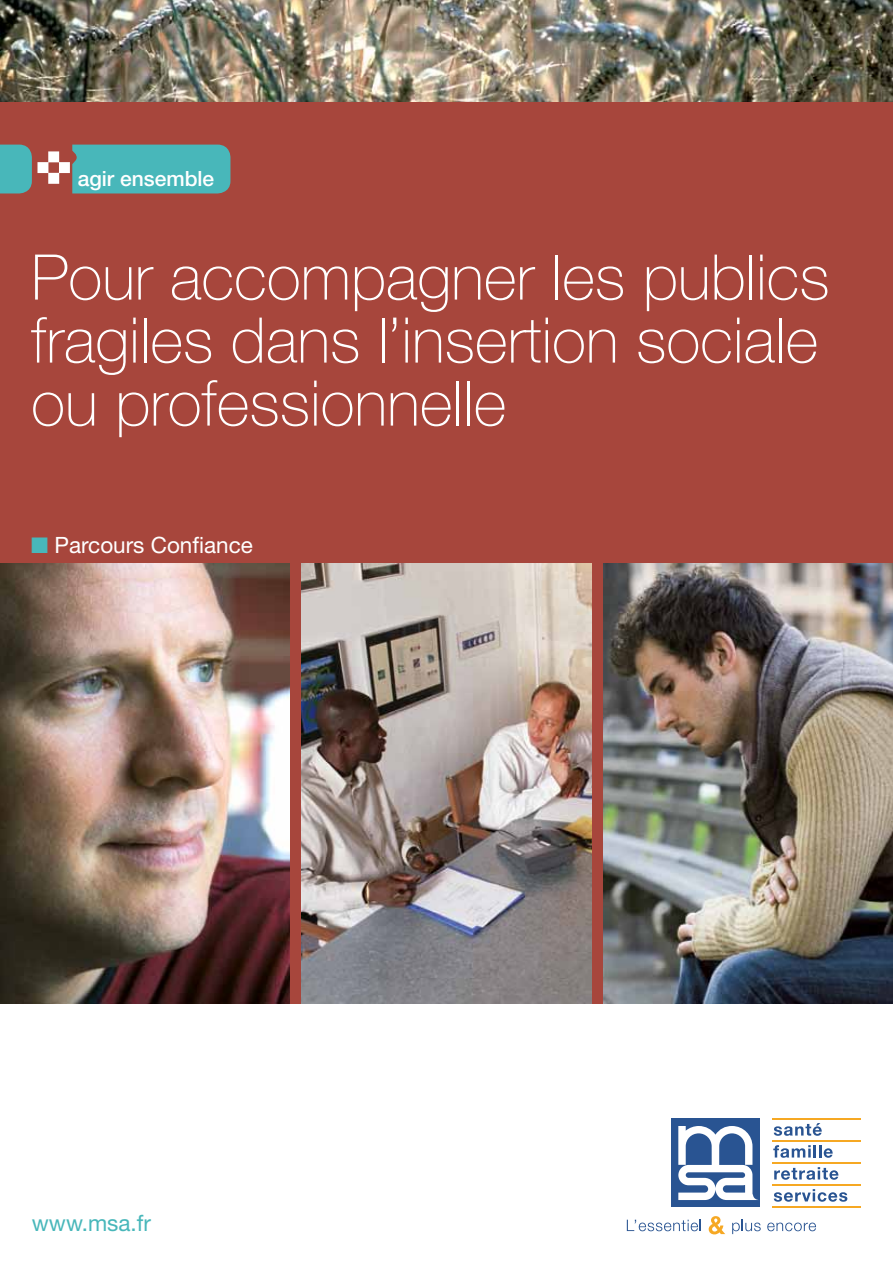
<style>
.page{position:relative;width:893px;height:1263px;background:#fff}
.page>*{position:absolute;margin:0;border:0;box-sizing:border-box;transform-origin:0 0}
.t1{font:100 63px/63px "Helvetica Neue";color:#fff}
.t2{font:22.5px "Helvetica Neue";color:#fff}
.t3{font:22.5px "Helvetica Neue";color:#48b7ba}
.t4{font:500 21px "Helvetica Neue";color:#fff}
.s1{color:#48b7ba}
</style>
<div class="page">
<svg style="left:774px;top:1123px;width:48px;height:13px"></svg>
<svg style="left:773px;top:1145px;width:60px;height:13px"></svg>
<svg style="left:774px;top:1167px;width:64px;height:13px"></svg>
<svg style="left:774px;top:1189px;width:73px;height:13px"></svg>
<hr style="left:772px;top:1118px;width:89px;height:1px;background:#f6a823">
<hr style="left:772px;top:1140px;width:89px;height:1px;background:#f6a823">
<hr style="left:772px;top:1162px;width:89px;height:1px;background:#f6a823">
<hr style="left:772px;top:1184px;width:89px;height:1px;background:#f6a823">
<hr style="left:772px;top:1206px;width:89px;height:1px;background:#f6a823">
<div style="left:671px;top:1118px;width:89px;height:89px;background:#295492"></div>
<svg style="left:678px;top:1126px;width:80px;height:74px"></svg>
<svg style="left:627px;top:1220px;width:74px;height:11px"></svg>
<svg style="left:709px;top:1216px;width:16px;height:18px"></svg>
<svg style="left:732px;top:1220px;width:29px;height:14px"></svg>
<svg style="left:767px;top:1222px;width:49px;height:9px"></svg>
<img style="left:0;top:0;width:893px;height:102px">
<div style="left:0;top:102px;width:893px;height:901px;background:#a7463c"></div>
<img style="left:604px;top:563px;width:289px;height:440px">
<img style="left:0;top:563px;width:289px;height:440px">
<img style="left:302px;top:563px;width:289px;height:440px">
<div style="left:0;top:145px;width:32px;height:48px;background:#48b7ba"></div>
<svg style="left:38px;top:145px;width:192px;height:48px;background:#5eabac"></svg>
<p class="t4" style="left:78px;top:166px;width:138px">agir ensemble</p>
<p class="t1" style="left:31px;top:245px;width:800px">Pour accompagner les publics fragiles dans l’insertion sociale ou professionnelle</p>
<p class="t2" style="left:31px;top:531px;width:223px"><span class="s1">■</span> Parcours Confiance</p>
<p class="t3" style="left:32px;top:1210px;width:121px">www.msa.fr</p>
</div>
